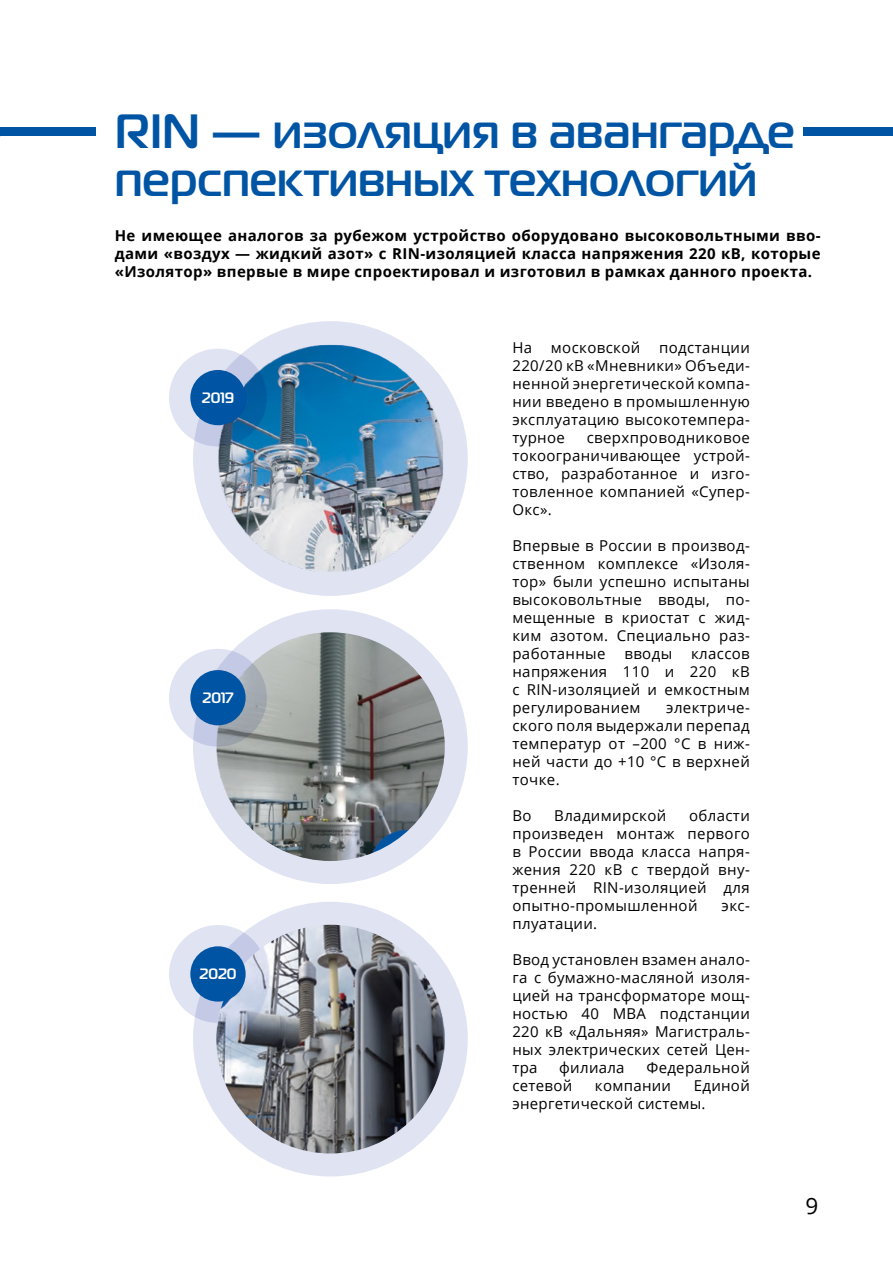
<style>
.page{position:relative;width:893px;height:1263px;background:#fff}
.page>*{position:absolute;margin:0;border:0;box-sizing:border-box;transform-origin:0 0}
.t1{font:500 48px/48px "Magistral";color:#0054a4}
.t2{font:22.5px "Open Sans";color:#000}
.t3{font:15px/18px "Open Sans";letter-spacing:.025em;color:#000;text-align:justify}
.t4{font:700 15px/18px "Open Sans";letter-spacing:.025em;color:#000;text-align:justify}
.t5{font:500 15px "Magistral";letter-spacing:-.01em;color:#fff}
</style>
<div class="page">
<div style="left:193px;top:902px;width:275px;height:274px;background:#e0e3f2;border-radius:50%"></div>
<div style="left:193px;top:609px;width:275px;height:275px;background:#e0e3f2;border-radius:50%"></div>
<img style="left:216px;top:632px;width:229px;height:229px;border-radius:114px">
<div style="left:193px;top:321px;width:275px;height:275px;background:#e0e3f2;border-radius:50%"></div>
<img style="left:218px;top:345px;width:225px;height:227px">
<svg style="left:169px;top:349px;width:98px;height:97px;background:#96b2d1"></svg>
<svg style="left:169px;top:649px;width:98px;height:98px;background:#c0c5d3"></svg>
<svg style="left:169px;top:925px;width:98px;height:98px;background:#d7dbee"></svg>
<img style="left:216px;top:925px;width:229px;height:228px;border-radius:113px">
<div style="left:190px;top:370px;width:56px;height:55px;background:#0054a4;border-radius:50%"></div>
<div style="left:190px;top:670px;width:56px;height:55px;background:#0054a4;border-radius:50%"></div>
<div style="left:190px;top:946px;width:56px;height:55px;background:#0054a4;border-radius:50%"></div>
<div style="left:0;top:128px;width:893px;height:8px;background:#0054a4"></div>
<div style="left:96px;top:119px;width:707px;height:43px;background:#fff"></div>
<h1 class="t1" style="left:115px;top:108px;width:682px">RIN — изоляция в авангарде перспективных технологий</h1>
<p class="t4" style="left:115px;top:226px;width:707px">Не имеющее аналогов за рубежом устройство оборудовано высоковольтными вво&shy;дами «воздух — жидкий азот» с RIN-изоляцией класса напряжения 220 кВ, которые «Изолятор» впервые в мире спроектировал и изготовил в рамках данного проекта.</p>
<p class="t5" style="left:201px;top:388px;width:35px">2019</p>
<p class="t5" style="left:202px;top:688px;width:33px">2017</p>
<p class="t5" style="left:199px;top:965px;width:39px">2020</p>
<p class="t3" style="left:512px;top:338px;width:239px">На московской подстанции 220/20 кВ «Мневники» Объеди&shy;ненной энергетической компа&shy;нии введено в промышленную эксплуатацию высокотемпера&shy;турное</p>
<p class="t3" style="left:512px;top:428px;width:239px;text-indent:74px">сверхпроводниковое токоограничивающее устрой&shy;ство, разработанное и изго&shy;товленное компанией «Супер-Окс».</p>
<p class="t3" style="left:512px;top:536px;width:239px">Впервые в России в производ&shy;ственном комплексе «Изоля&shy;тор» были успешно испытаны высоковольтные вводы, по&shy;мещенные в криостат с жид&shy;ким азотом. Специально раз&shy;работанные</p>
<p class="t3" style="left:512px;top:644px;width:239px;text-indent:179px">классов напряжения 110 и 220 кВ с RIN-изоляцией и емкостным регулированием</p>
<p class="t3" style="left:624px;top:644px;width:49px">вводы</p>
<p class="t3" style="left:512px;top:698px;width:239px;text-indent:154px">электриче&shy;ского поля выдержали перепад температур от –200 °С в ниж&shy;ней части до +10 °С в верхней точке.</p>
<p class="t3" style="left:512px;top:806px;width:21px">Во</p>
<p class="t3" style="left:554px;top:806px;width:114px">Владимирской</p>
<p class="t3" style="left:512px;top:806px;width:239px;text-indent:177px">области произведен монтаж первого в России ввода класса напря&shy;жения 220 кВ с твердой вну&shy;тренней RIN-изоляцией для опытно-промышленной</p>
<p class="t3" style="left:722px;top:896px;width:30px">экс-</p>
<p class="t3" style="left:512px;top:914px;width:86px">плуатации.</p>
<p class="t3" style="left:512px;top:950px;width:239px">Ввод установлен взамен анало&shy;га с бумажно-масляной изоля&shy;цией на трансформаторе мощ&shy;ностью 40 MBA подстанции 220 кВ «Дальняя» Магистраль&shy;ных электрических сетей Цен&shy;тра</p>
<p class="t3" style="left:559px;top:1058px;width:67px">филиала</p>
<p class="t3" style="left:646px;top:1058px;width:105px">Федеральной</p>
<p class="t3" style="left:512px;top:1076px;width:61px">сетевой</p>
<p class="t3" style="left:595px;top:1076px;width:78px">компании</p>
<p class="t3" style="left:512px;top:1076px;width:239px;text-indent:181px">Единой энергетической системы.</p>
<h2 class="t2" style="left:805px;top:1191px;width:14px">9</h2>
</div>
